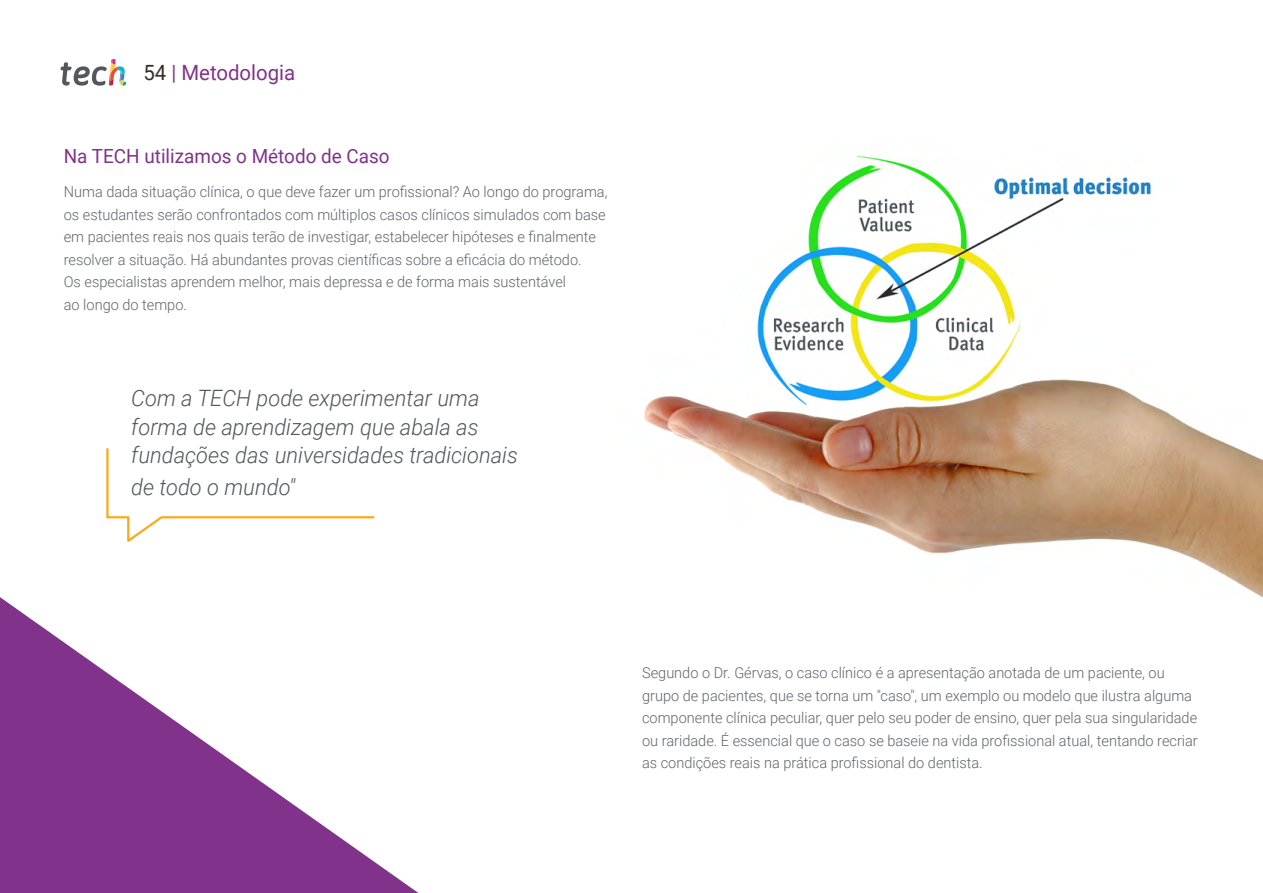
<style>
.page{position:relative;width:1263px;height:893px;background:#fff}
.page>*{position:absolute;margin:0;border:0;box-sizing:border-box;transform-origin:0 0}
.t1{font:italic 300 22.5px/28.5px "Roboto";color:#52555b}
.t2{font:21px "Roboto";color:#81328a}
.t3{font:19.5px "Roboto";color:#81328a}
.t4{font:300 15px/22.5px "Roboto";color:#61646a}
.s1{color:#312e20}
</style>
<div class="page">
<img style="left:644px;top:155px;width:619px;height:443px">
<svg style="left:61px;top:59px;width:65px;height:27px"></svg>
<svg style="left:106px;top:448px;width:269px;height:94px"></svg>
<svg style="left:0;top:597px;width:419px;height:296px"></svg>
<h2 class="t2" style="left:144px;top:57px;width:153px"><span class="s1">54</span> | Metodologia</h2>
<h3 class="t3" style="left:64px;top:143px;width:327px">Na TECH utilizamos o Método de Caso</h3>
<p class="t4" style="left:64px;top:180px;width:545px">Numa dada situação clínica, o que deve fazer um profissional? Ao longo do programa, os estudantes serão confrontados com múltiplos casos clínicos simulados com base em pacientes reais nos quais terão de investigar, estabelecer hipóteses e finalmente resolver a situação. Há abundantes provas científicas sobre a eficácia do método.<br>Os especialistas aprendem melhor, mais depressa e de forma mais sustentável<br>ao longo do tempo.</p>
<h1 class="t1" style="left:131px;top:383px;width:388px">Com a TECH pode experimentar uma forma de aprendizagem que abala as fundações das universidades tradicionais</h1>
<h1 class="t1" style="left:131px;top:472px;width:166px">de todo o mundo"</h1>
<p class="t4" style="left:642px;top:661px;width:557px">Segundo o Dr. Gérvas, o caso clínico é a apresentação anotada de um paciente, ou grupo de pacientes, que se torna um "caso", um exemplo ou modelo que ilustra alguma componente clínica peculiar, quer pelo seu poder de ensino, quer pela sua singularidade ou raridade. É essencial que o caso se baseie na vida profissional atual, tentando recriar as condições reais na prática profissional do dentista.</p>
</div>
